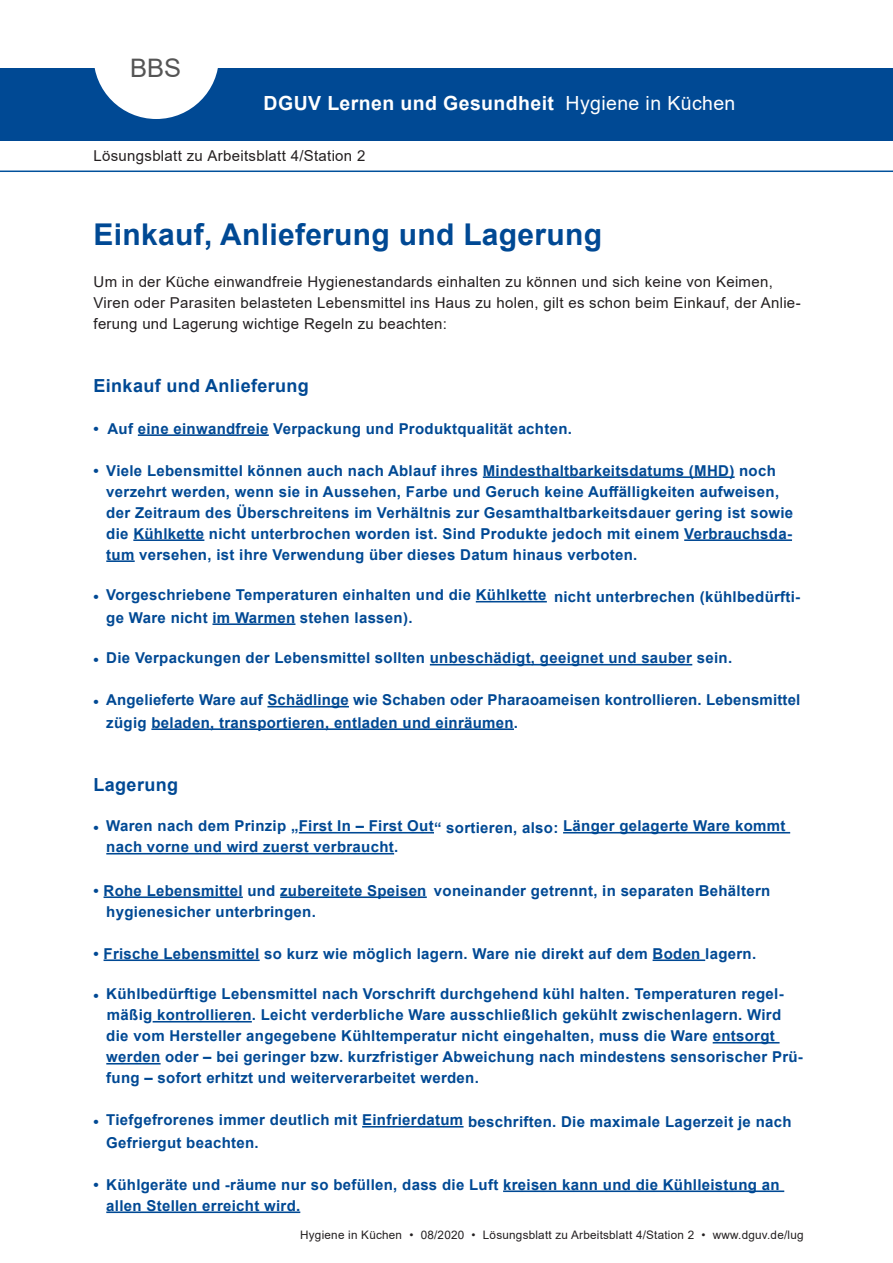
<style>
.page{position:relative;width:893px;height:1263px;background:#fff}
.page>*{position:absolute;margin:0;border:0;box-sizing:border-box;transform-origin:0 0}
.Ueberschrift{font:700 30px "Arial";letter-spacing:.01em;color:#004994}
.head{font:25.5px "Arial";color:#555}
.t1{font:700 19.5px "Arial";letter-spacing:.02em;color:#fff}
.t2{font:19.5px "Arial";letter-spacing:.02em;color:#fff}
.Ueberschrift-2{font:700 18px "Arial";letter-spacing:.02em;color:#004994}
.Fliesstext{font:700 15px/21px "Arial";letter-spacing:.02em;color:#004994}
.Fliesstext-2{font:15px/21px "Arial";letter-spacing:.02em;color:#231f20}
.Fliesstext_Aufzaehlu{font:700 15px/22.5px "Arial";letter-spacing:.01em;color:#004994}
.fusszeile{font:11.7px "Arial";letter-spacing:.02em;color:#231f20}
</style>
<div class="page">
<div style="left:0;top:68px;width:893px;height:72px;background:#004994"></div>
<svg style="left:94px;top:68px;width:124px;height:51px"></svg>
<hr style="left:0;top:171px;width:893px;height:1px;background:#01519b">
<hr style="left:138px;top:434px;width:131px;height:2px;background:#004994">
<hr style="left:483px;top:476px;width:252px;height:2px;background:#004994">
<hr style="left:133px;top:539px;width:71px;height:2px;background:#004994">
<hr style="left:684px;top:539px;width:108px;height:2px;background:#004994">
<hr style="left:106px;top:560px;width:29px;height:2px;background:#004994">
<hr style="left:476px;top:601px;width:71px;height:1px;background:#004994">
<hr style="left:212px;top:623px;width:83px;height:2px;background:#004994">
<hr style="left:430px;top:664px;width:262px;height:1px;background:#004994">
<hr style="left:267px;top:706px;width:82px;height:1px;background:#004994">
<hr style="left:151px;top:728px;width:363px;height:2px;background:#004994">
<hr style="left:299px;top:832px;width:135px;height:1px;background:#004994">
<hr style="left:563px;top:832px;width:227px;height:1px;background:#004994">
<hr style="left:106px;top:853px;width:288px;height:1px;background:#004994">
<hr style="left:104px;top:896px;width:139px;height:2px;background:#004994">
<hr style="left:280px;top:896px;width:147px;height:2px;background:#004994">
<hr style="left:104px;top:959px;width:156px;height:2px;background:#004994">
<hr style="left:653px;top:959px;width:52px;height:2px;background:#004994">
<hr style="left:153px;top:1021px;width:99px;height:1px;background:#004994">
<hr style="left:713px;top:1042px;width:66px;height:1px;background:#004994">
<hr style="left:106px;top:1063px;width:55px;height:1px;background:#004994">
<hr style="left:362px;top:1126px;width:102px;height:1px;background:#004994">
<hr style="left:503px;top:1190px;width:281px;height:2px;background:#004994">
<hr style="left:106px;top:1211px;width:194px;height:2px;background:#004994">
<p class="head" style="left:130px;top:50px;width:53px">BBS</p>
<p class="t1" style="left:264px;top:89px;width:292px">DGUV Lernen und Gesundheit</p>
<p class="t2" style="left:566px;top:89px;width:171px">Hygiene in Küchen</p>
<p class="Fliesstext-2" style="left:94px;top:145px;width:273px">Lösungsblatt zu Arbeitsblatt 4/Station 2</p>
<p class="Ueberschrift" style="left:94px;top:213px;width:510px">Einkauf, Anlieferung und Lagerung</p>
<p class="Fliesstext-2" style="left:94px;top:271px;width:709px">Um in der Küche einwandfreie Hygienestandards einhalten zu können und sich keine von Keimen,<br>Viren oder Parasiten belasteten Lebensmittel ins Haus zu holen, gilt es schon beim Einkauf, der Anlie&shy;ferung und Lagerung wichtige Regeln zu beachten:</p>
<p class="Ueberschrift-2" style="left:94px;top:373px;width:217px">Einkauf und Anlieferung</p>
<p class="Fliesstext" style="left:94px;top:418px;width:480px">• Auf eine einwandfreie Verpackung und Produktqualität achten.</p>
<p class="Fliesstext" style="left:106px;top:460px;width:688px;text-indent:-13px">• Viele Lebensmittel können auch nach Ablauf ihres Mindesthaltbarkeitsdatums (MHD) noch verzehrt werden, wenn sie in Aussehen, Farbe und Geruch keine Auffälligkeiten aufweisen, der Zeitraum des Überschreitens im Verhältnis zur Gesamthaltbarkeitsdauer gering ist sowie die Kühlkette nicht unterbrochen worden ist. Sind Produkte jedoch mit einem Verbrauchsda&shy;tum versehen, ist ihre Verwendung über dieses Datum hinaus verboten.</p>
<p class="Fliesstext" style="left:106px;top:584px;width:695px;line-height:22.5px;text-indent:-13px">• Vorgeschriebene Temperaturen einhalten und die Kühlkette nicht unterbrechen (kühlbedürfti&shy;ge Ware nicht im Warmen stehen lassen).</p>
<p class="Fliesstext" style="left:94px;top:647px;width:640px">• Die Verpackungen der Lebensmittel sollten unbeschädigt, geeignet und sauber sein.</p>
<p class="Fliesstext_Aufzaehlu" style="left:106px;top:689px;width:695px;text-indent:-13px">• Angelieferte Ware auf Schädlinge wie Schaben oder Pharaoameisen kontrollieren. Lebensmittel zügig beladen, transportieren, entladen und einräumen.</p>
<p class="Ueberschrift-2" style="left:94px;top:772px;width:86px">Lagerung</p>
<p class="Fliesstext" style="left:106px;top:815px;width:681px;text-indent:-13px">• Waren nach dem Prinzip „First In – First Out“ sortieren, also: Länger gelagerte Ware kommt nach vorne und wird zuerst verbraucht.</p>
<p class="Fliesstext" style="left:106px;top:880px;width:665px;text-indent:-13px">• Rohe Lebensmittel und zubereitete Speisen voneinander getrennt, in separaten Behältern hygienesicher unterbringen.</p>
<p class="Fliesstext" style="left:94px;top:943px;width:664px">• Frische Lebensmittel so kurz wie möglich lagern. Ware nie direkt auf dem Boden lagern.</p>
<p class="Fliesstext" style="left:94px;top:983px;width:692px">• Kühlbedürftige Lebensmittel nach Vorschrift durchgehend kühl halten. Temperaturen regel-</p>
<p class="Fliesstext" style="left:106px;top:1004px;width:698px">mäßig kontrollieren. Leicht verderbliche Ware ausschließlich gekühlt zwischenlagern. Wird die vom Hersteller angegebene Kühltemperatur nicht eingehalten, muss die Ware entsorgt werden oder – bei geringer bzw. kurzfristiger Abweichung nach mindestens sensorischer Prü&shy;fung – sofort erhitzt und weiterverarbeitet werden.</p>
<p class="Fliesstext" style="left:106px;top:1109px;width:687px;line-height:22.5px;text-indent:-13px">• Tiefgefrorenes immer deutlich mit Einfrierdatum beschriften. Die maximale Lagerzeit je nach<br>Gefriergut beachten.</p>
<p class="Fliesstext" style="left:106px;top:1174px;width:675px;text-indent:-13px">• Kühlgeräte und -räume nur so befüllen, dass die Luft kreisen kann und die Kühlleistung an allen Stellen erreicht wird.</p>
<p class="fusszeile" style="left:300px;top:1227px;width:505px">Hygiene in Küchen • 08/2020 • Lösungsblatt zu Arbeitsblatt 4/Station 2 • www.dguv.de/lug</p>
</div>
